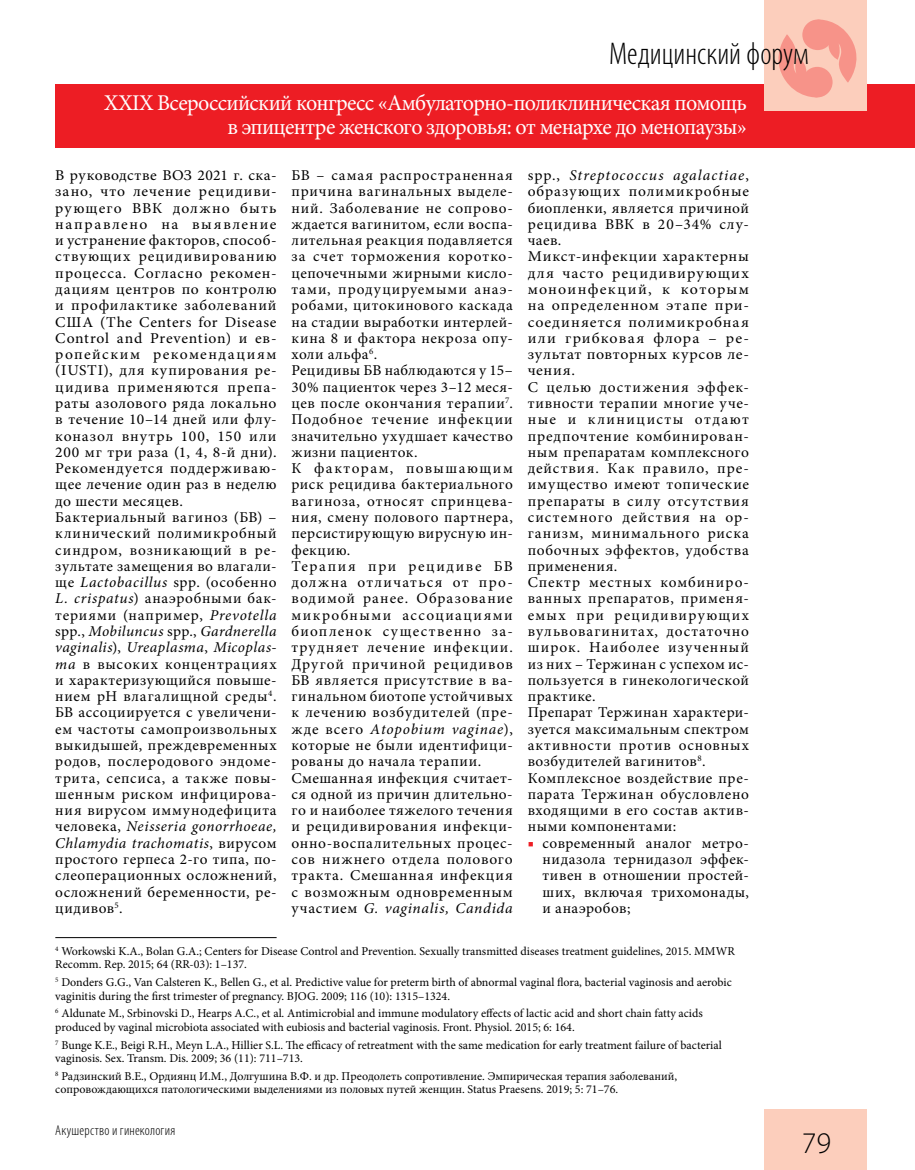
<style>
.page{position:relative;width:915px;height:1170px;background:#fff}
.page>*{position:absolute;margin:0;border:0;box-sizing:border-box;transform-origin:0 0}
.t1{font:300 condensed 31.5px "Myriad Pro";color:#000}
.t2{font:300 30px "Myriad Pro";color:#000}
.t3{font:22.5px/24px "Minion Pro";letter-spacing:-.03em;color:#fff;text-align:right}
.t4{font:15px/16.2px "Minion Pro";letter-spacing:.05em;color:#000}
.t5{font:15px/16.2px "Minion Pro";letter-spacing:.05em;color:#000;scale:1.04 1}
.t6{font:300 condensed 14.25px "Myriad Pro";letter-spacing:.015em;color:#000}
.t7{font:12px/13.5px "Minion Pro";color:#000}
.s1{font-style:italic}
.s2{color:#ed1d24}
</style>
<div class="page">
<div style="left:55px;top:84px;width:859px;height:63px;background:#ed1d24"></div>
<div style="left:764px;top:0;width:102px;height:111px;background:#fccebc"></div>
<div style="left:764px;top:1108px;width:102px;height:61px;background:#fccebc"></div>
<svg style="left:778px;top:19px;width:79px;height:79px"></svg>
<hr style="left:55px;top:937px;width:221px;height:1px;background:#000">
<h1 class="t1" style="left:608px;top:35px;width:201px">Медицинский форум</h1>
<h3 class="t3" style="left:104px;top:90px;width:644px">XXIX Всероссийский конгресс «Амбулаторно-поликлиническая помощь в эпицентре женского здоровья: от менархе до менопаузы»</h3>
<p class="t5" style="left:55px;top:167px;width:214px">В руководстве ВОЗ 2021 г. ска&shy;зано, что лечение рецидиви&shy;рующего ВВК должно быть направлено на выявление и устранение факторов, способ&shy;ствующих рецидивированию процесса. Согласно рекомен&shy;дациям центров по контролю и профилактике заболеваний<br>США (The Centers for Disease<br>Control and Prevention) и ев&shy;ропейским рекомендациям (IUSTI), для купирования ре&shy;цидива применяются препа&shy;раты азолового ряда локально в течение 10–14 дней или флу&shy;коназол внутрь 100, 150 или<br>200 мг три раза (1, 4, 8-й дни).<br>Рекомендуется поддерживаю&shy;щее лечение один раз в неделю до шести месяцев.<br>Бактериальный вагиноз (БВ) – клинический полимикробный синдром, возникающий в ре&shy;зультате замещения во влагали&shy;ще <span class="s1">Lactobacillus</span> spp. (особенно<br><span class="s1">L. crispatus</span>) анаэробными бак&shy;териями (например, <span class="s1">Prevotella </span>spp., <span class="s1">Mobiluncus</span> spр., <span class="s1">Gardnerella vaginalis</span>), <span class="s1">Ureaplasma</span>, <span class="s1">Micoplas&shy;ma</span> в высоких концентрациях и характеризующийся повыше&shy;нием рН влагалищной среды<sup>4</sup>.<br>БВ ассоциируется с увеличени&shy;ем частоты самопроизвольных выкидышей, преждевременных родов, послеродового эндоме&shy;трита, сепсиса, а также повы&shy;шенным риском инфицирова&shy;ния вирусом иммунодефицита человека, <span class="s1">Neisseria gonorrhoeae,<br>Chlamydia trachomatis</span>, вирусом простого герпеса 2-го типа, по&shy;слеоперационных осложнений, осложнений беременности, ре&shy;цидивов<sup>5</sup>.</p>
<p class="t4" style="left:291px;top:167px;width:223px">БВ – самая распространенная причина вагинальных выделе&shy;ний. Заболевание не сопрово&shy;ждается вагинитом, если воспа&shy;лительная реакция подавляется за счет торможения коротко&shy;цепочечными жирными кисло&shy;тами, продуцируемыми анаэ&shy;робами, цитокинового каскада на стадии выработки интерлей&shy;кина 8 и фактора некроза опу&shy;холи альфа<sup>6</sup>.<br>Рецидивы БВ наблюдаются у 15–<br>30% пациенток через 3–12 меся&shy;цев после окончания терапии<sup>7</sup>.<br>Подобное течение инфекции значительно ухудшает качество жизни пациенток.<br>К факторам, повышающим риск рецидива бактериального вагиноза, относят спринцева&shy;ния, смену полового партнера, персистирующую вирусную ин&shy;фекцию.<br>Терапия при рецидиве БВ должна отличаться от про&shy;водимой ранее. Образование микробными ассоциациями биопленок существенно за&shy;трудняет лечение инфекции.<br>Другой причиной рецидивов<br>БВ является присутствие в ва&shy;гинальном биотопе устойчивых к лечению возбудителей (пре&shy;жде всего <span class="s1">Atopobium vaginae</span>), которые не были идентифици&shy;рованы до начала терапии.<br>Смешанная инфекция считает&shy;ся одной из причин длительно&shy;го и наиболее тяжелого течения и рецидивирования инфекци&shy;онно-воспалительных процес&shy;сов нижнего отдела полового тракта. Смешанная инфекция с возможным одновременным участием <span class="s1">G. vaginalis, Candida</span></p>
<p class="t4" style="left:527px;top:167px;width:223px">spp., <span class="s1">Streptococcus agalactiae</span>, образующих полимикробные биопленки, является причиной рецидива ВВК в 20–34% слу&shy;чаев.<br>Микст-инфекции характерны для часто рецидивирующих моноинфекций, к которым на определенном этапе при&shy;соединяется полимикробная или грибковая флора – ре&shy;зультат повторных курсов ле&shy;чения.<br>С целью достижения эффек&shy;тивности терапии многие уче&shy;ные и клиницисты отдают предпочтение комбинирован&shy;ным препаратам комплексного действия. Как правило, пре&shy;имущество имеют топические препараты в силу отсутствия системного действия на ор&shy;ганизм, минимального риска побочных эффектов, удобства применения.<br>Спектр местных комбиниро&shy;ванных препаратов, применя&shy;емых при рецидивирующих вульвовагинитах, достаточно широк. Наиболее изученный из них – Тержинан с успехом ис&shy;пользуется в гинекологической практике.<br>Препарат Тержинан характери&shy;зуется максимальным спектром активности против основных возбудителей вагинитов<sup>8</sup>.<br>Комплексное воздействие пре&shy;парата Тержинан обусловлено входящими в его состав актив&shy;ными компонентами:</p>
<p class="t4" style="left:542px;top:834px;width:208px;text-align:justify;text-indent:-15px"><span class="s2">■</span> современный аналог метро&shy;нидазола тернидазол эффек&shy;тивен в отношении простей&shy;ших, включая трихомонады, и анаэробов;</p>
<p class="t7" style="left:55px;top:944px;width:680px"><sup>4</sup> Workowski K.A., Bolan G.A.; Centers for Disease Control and Prevention. Sexually transmitted diseases treatment guidelines, 2015. MMWR<br>Recomm. Rep. 2015; 64 (RR-03): 1–137.</p>
<p class="t7" style="left:55px;top:975px;width:677px"><sup>5</sup> Donders G.G., Van Calsteren K., Bellen G., et al. Predictive value for preterm birth of abnormal vaginal flora, bacterial vaginosis and aerobic vaginitis during the first trimester of pregnancy. BJOG. 2009; 116 (10): 1315–1324.</p>
<p class="t7" style="left:55px;top:1006px;width:648px"><sup>6</sup> Aldunate M., Srbinovski D., Hearps A.C., et al. Antimicrobial and immune modulatory effects of lactic acid and short chain fatty acids produced by vaginal microbiota associated with eubiosis and bacterial vaginosis. Front. Physiol. 2015; 6: 164.</p>
<p class="t7" style="left:55px;top:1037px;width:668px"><sup>7</sup> Bunge K.E., Beigi R.H., Meyn L.A., Hillier S.L. The efficacy of retreatment with the same medication for early treatment failure of bacterial vaginosis. Sex. Transm. Dis. 2009; 36 (11): 711–713.</p>
<p class="t7" style="left:55px;top:1069px;width:623px"><sup>8</sup> Радзинский В.Е., Ордиянц И.М., Долгушина В.Ф. и др. Преодолеть сопротивление. Эмпирическая терапия заболеваний, сопровождающихся патологическими выделениями из половых путей женщин. Status Praesens. 2019; 5: 71–76.</p>
<p class="t6" style="left:55px;top:1121px;width:121px">Акушерство и гинекология</p>
<h2 class="t2" style="left:801px;top:1126px;width:31px">79</h2>
</div>
